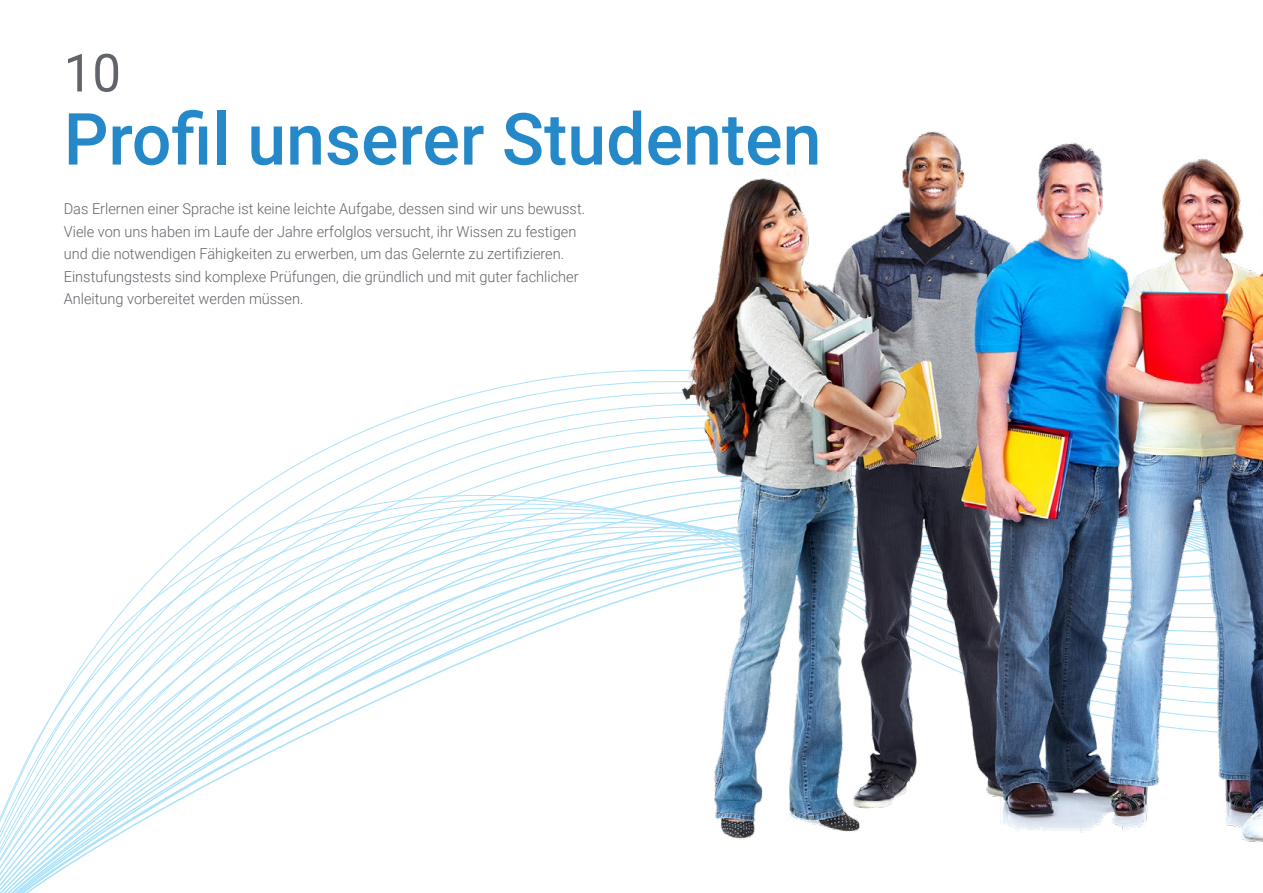
<style>
.page{position:relative;width:1263px;height:893px;background:#fff}
.page>*{position:absolute;margin:0;border:0;box-sizing:border-box;transform-origin:0 0}
.t1{font:500 72px "Roboto";color:#2488c9}
.t2{font:52.5px "Roboto";color:#61646a}
.t3{font:300 15px/22.5px "Roboto";color:#61646a}
</style>
<div class="page">
<svg style="left:0;top:369px;width:666px;height:524px"></svg>
<img style="left:666px;top:131px;width:597px;height:712px">
<h2 class="t2" style="left:64px;top:36px;width:59px">10</h2>
<h1 class="t1" style="left:64px;top:89px;width:759px">Profil unserer Studenten</h1>
<p class="t3" style="left:64px;top:197px;width:523px">Das Erlernen einer Sprache ist keine leichte Aufgabe, dessen sind wir uns bewusst.<br>Viele von uns haben im Laufe der Jahre erfolglos versucht, ihr Wissen zu festigen und die notwendigen Fähigkeiten zu erwerben, um das Gelernte zu zertifizieren.<br>Einstufungstests sind komplexe Prüfungen, die gründlich und mit guter fachlicher Anleitung vorbereitet werden müssen.</p>
</div>
